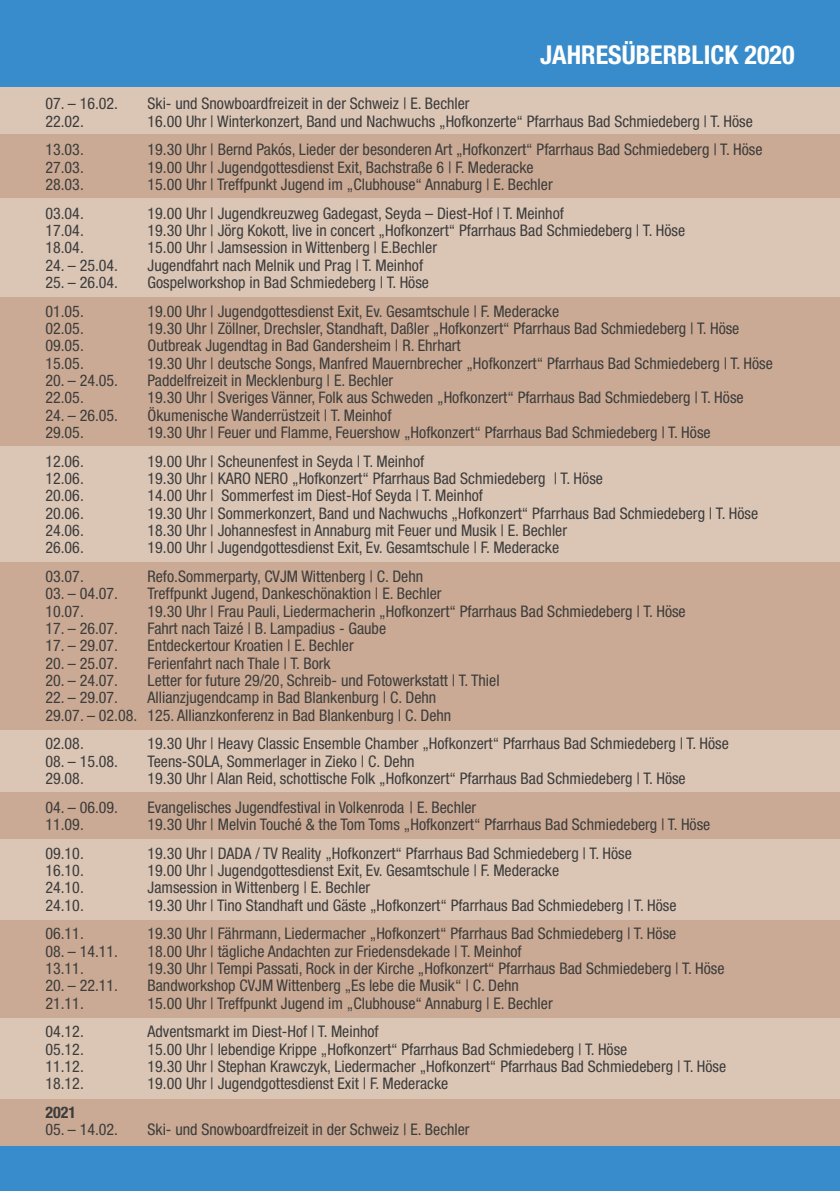
<style>
.page{position:relative;width:840px;height:1191px;background:#fff}
.page>*{position:absolute;margin:0;border:0;box-sizing:border-box;transform-origin:0 0}
.t1{font:700 condensed 26px "Helvetica Neue LT Std";color:#fff}
.t2{font:condensed 16px/17.4px "Helvetica Neue LT Std";color:#3c3c3b}
.t3{font:700 condensed 16px "Helvetica Neue LT Std";color:#3c3c3b}
</style>
<div class="page">
<div style="left:0;top:0;width:839px;height:87px;background:#398ccb"></div>
<div style="left:0;top:554px;width:839px;height:176px;background:#caaa94"></div>
<div style="left:0;top:792px;width:839px;height:47px;background:#caaa94"></div>
<div style="left:0;top:920px;width:839px;height:98px;background:#caaa94"></div>
<div style="left:0;top:1145px;width:839px;height:46px;background:#398ccb"></div>
<div style="left:0;top:87px;width:839px;height:47px;background:#dbc6b6"></div>
<div style="left:0;top:134px;width:839px;height:64px;background:#caaa94"></div>
<div style="left:0;top:730px;width:839px;height:62px;background:#dbc6b6"></div>
<div style="left:0;top:198px;width:839px;height:100px;background:#dbc6b6"></div>
<div style="left:0;top:298px;width:839px;height:148px;background:#caaa94"></div>
<div style="left:0;top:1098px;width:839px;height:47px;background:#caaa94"></div>
<div style="left:0;top:839px;width:839px;height:81px;background:#dbc6b6"></div>
<div style="left:0;top:446px;width:839px;height:115px;background:#dbc6b6"></div>
<div style="left:0;top:1018px;width:839px;height:80px;background:#dbc6b6"></div>
<h1 class="t1" style="left:540px;top:39px;width:256px">JAHRESÜBERBLICK 2020</h1>
<p class="t2" style="left:45px;top:95px;width:74px">07. – 16.02.</p>
<p class="t2" style="left:147px;top:95px;width:323px">Ski- und Snowboardfreizeit in der Schweiz | E. Bechler</p>
<p class="t2" style="left:45px;top:112px;width:40px">22.02.</p>
<p class="t2" style="left:147px;top:112px;width:606px">16.00 Uhr | Winterkonzert, Band und Nachwuchs „Hofkonzerte“ Pfarrhaus Bad Schmiedeberg | T. Höse</p>
<p class="t2" style="left:45px;top:141px;width:40px">13.03.</p>
<p class="t2" style="left:147px;top:141px;width:616px">19.30 Uhr | Bernd Pakós, Lieder der besonderen Art „Hofkonzert“ Pfarrhaus Bad Schmiedeberg | T. Höse</p>
<p class="t2" style="left:45px;top:158px;width:40px">27.03.</p>
<p class="t2" style="left:147px;top:158px;width:387px">19.00 Uhr | Jugendgottesdienst Exit, Bachstraße 6 | F. Mederacke</p>
<p class="t2" style="left:45px;top:175px;width:40px">28.03.</p>
<p class="t2" style="left:147px;top:175px;width:406px">15.00 Uhr | Treffpunkt Jugend im „Clubhouse“ Annaburg | E. Bechler</p>
<p class="t2" style="left:45px;top:204px;width:40px">03.04.</p>
<p class="t2" style="left:147px;top:204px;width:417px">19.00 Uhr | Jugendkreuzweg Gadegast, Seyda – Diest-Hof | T. Meinhof</p>
<p class="t2" style="left:45px;top:221px;width:40px">17.04.</p>
<p class="t2" style="left:147px;top:221px;width:538px">19.30 Uhr | Jörg Kokott, live in concert „Hofkonzert“ Pfarrhaus Bad Schmiedeberg | T. Höse</p>
<p class="t2" style="left:45px;top:239px;width:40px">18.04.</p>
<p class="t2" style="left:147px;top:239px;width:291px">15.00 Uhr | Jamsession in Wittenberg | E.Bechler</p>
<p class="t2" style="left:45px;top:256px;width:74px">24. – 25.04.</p>
<p class="t2" style="left:147px;top:256px;width:277px">Jugendfahrt nach Melnik und Prag | T. Meinhof</p>
<p class="t2" style="left:45px;top:273px;width:74px">25. – 26.04.</p>
<p class="t2" style="left:147px;top:273px;width:283px">Gospelworkshop in Bad Schmiedeberg | T. Höse</p>
<p class="t2" style="left:45px;top:302px;width:40px">01.05.</p>
<p class="t2" style="left:147px;top:302px;width:413px">19.00 Uhr | Jugendgottesdienst Exit, Ev. Gesamtschule | F. Mederacke</p>
<p class="t2" style="left:45px;top:319px;width:40px">02.05.</p>
<p class="t2" style="left:147px;top:319px;width:593px">19.30 Uhr | Zöllner, Drechsler, Standhaft, Daßler „Hofkonzert“ Pfarrhaus Bad Schmiedeberg | T. Höse</p>
<p class="t2" style="left:45px;top:337px;width:40px">09.05.</p>
<p class="t2" style="left:147px;top:337px;width:314px">Outbreak Jugendtag in Bad Gandersheim | R. Ehrhart</p>
<p class="t2" style="left:45px;top:354px;width:40px">15.05.</p>
<p class="t2" style="left:147px;top:354px;width:626px">19.30 Uhr | deutsche Songs, Manfred Mauernbrecher „Hofkonzert“ Pfarrhaus Bad Schmiedeberg | T. Höse</p>
<p class="t2" style="left:45px;top:371px;width:74px">20. – 24.05.</p>
<p class="t2" style="left:147px;top:371px;width:247px">Paddelfreizeit in Mecklenburg | E. Bechler</p>
<p class="t2" style="left:45px;top:389px;width:40px">22.05.</p>
<p class="t2" style="left:147px;top:389px;width:597px">19.30 Uhr | Sveriges Vänner, Folk aus Schweden „Hofkonzert“ Pfarrhaus Bad Schmiedeberg | T. Höse</p>
<p class="t2" style="left:45px;top:406px;width:74px">24. – 26.05.</p>
<p class="t2" style="left:147px;top:406px;width:245px">Ökumenische Wanderrüstzeit | T. Meinhof</p>
<p class="t2" style="left:45px;top:423px;width:40px">29.05.</p>
<p class="t2" style="left:147px;top:423px;width:564px">19.30 Uhr | Feuer und Flamme, Feuershow „Hofkonzert“ Pfarrhaus Bad Schmiedeberg | T. Höse</p>
<p class="t2" style="left:45px;top:452px;width:40px">12.06.</p>
<p class="t2" style="left:147px;top:452px;width:278px">19.00 Uhr | Scheunenfest in Seyda | T. Meinhof</p>
<p class="t2" style="left:45px;top:469px;width:40px">12.06.</p>
<p class="t2" style="left:147px;top:469px;width:456px">19.30 Uhr | KARO NERO „Hofkonzert“ Pfarrhaus Bad Schmiedeberg | T. Höse</p>
<p class="t2" style="left:45px;top:487px;width:40px">20.06.</p>
<p class="t2" style="left:147px;top:487px;width:337px">14.00 Uhr | Sommerfest im Diest-Hof Seyda | T. Meinhof</p>
<p class="t2" style="left:45px;top:504px;width:40px">20.06.</p>
<p class="t2" style="left:147px;top:504px;width:611px">19.30 Uhr | Sommerkonzert, Band und Nachwuchs „Hofkonzert“ Pfarrhaus Bad Schmiedeberg | T. Höse</p>
<p class="t2" style="left:45px;top:521px;width:40px">24.06.</p>
<p class="t2" style="left:147px;top:521px;width:421px">18.30 Uhr | Johannesfest in Annaburg mit Feuer und Musik | E. Bechler</p>
<p class="t2" style="left:45px;top:539px;width:40px">26.06.</p>
<p class="t2" style="left:147px;top:539px;width:413px">19.00 Uhr | Jugendgottesdienst Exit, Ev. Gesamtschule | F. Mederacke</p>
<p class="t2" style="left:45px;top:567px;width:40px">03.07.</p>
<p class="t2" style="left:147px;top:567px;width:277px">Refo.Sommerparty, CVJM Wittenberg | C. Dehn</p>
<p class="t2" style="left:45px;top:585px;width:74px">03. – 04.07.</p>
<p class="t2" style="left:147px;top:585px;width:295px">Treffpunkt Jugend, Dankeschönaktion | E. Bechler</p>
<p class="t2" style="left:45px;top:602px;width:40px">10.07.</p>
<p class="t2" style="left:147px;top:602px;width:539px">19.30 Uhr | Frau Pauli, Liedermacherin „Hofkonzert“ Pfarrhaus Bad Schmiedeberg | T. Höse</p>
<p class="t2" style="left:45px;top:619px;width:74px">17. – 26.07.</p>
<p class="t2" style="left:147px;top:619px;width:240px">Fahrt nach Taizé | B. Lampadius - Gaube</p>
<p class="t2" style="left:45px;top:637px;width:74px">17. – 29.07.</p>
<p class="t2" style="left:147px;top:637px;width:207px">Entdeckertour Kroatien | E. Bechler</p>
<p class="t2" style="left:45px;top:654px;width:74px">20. – 25.07.</p>
<p class="t2" style="left:147px;top:654px;width:184px">Ferienfahrt nach Thale | T. Bork</p>
<p class="t2" style="left:45px;top:671px;width:74px">20. – 24.07.</p>
<p class="t2" style="left:147px;top:671px;width:353px">Letter for future 29/20, Schreib- und Fotowerkstatt | T. Thiel</p>
<p class="t2" style="left:45px;top:689px;width:74px">22. – 29.07.</p>
<p class="t2" style="left:45px;top:689px;width:407px;text-indent:102px">Allianzjugendcamp in Bad Blankenburg | C. Dehn<br>29.07. – 02.08. 125. Allianzkonferenz in Bad Blankenburg | C. Dehn</p>
<p class="t2" style="left:45px;top:735px;width:40px">02.08.</p>
<p class="t2" style="left:147px;top:735px;width:582px">19.30 Uhr | Heavy Classic Ensemble Chamber „Hofkonzert“ Pfarrhaus Bad Schmiedeberg | T. Höse</p>
<p class="t2" style="left:45px;top:752px;width:74px">08. – 15.08.</p>
<p class="t2" style="left:147px;top:752px;width:268px">Teens-SOLA, Sommerlager in Zieko | C. Dehn</p>
<p class="t2" style="left:45px;top:769px;width:40px">29.08.</p>
<p class="t2" style="left:147px;top:769px;width:539px">19.30 Uhr | Alan Reid, schottische Folk „Hofkonzert“ Pfarrhaus Bad Schmiedeberg | T. Höse</p>
<p class="t2" style="left:45px;top:798px;width:74px">04. – 06.09.</p>
<p class="t2" style="left:147px;top:798px;width:330px">Evangelisches Jugendfestival in Volkenroda | E. Bechler</p>
<p class="t2" style="left:45px;top:815px;width:40px">11.09.</p>
<p class="t2" style="left:147px;top:815px;width:564px">19.30 Uhr | Melvin Touché &amp; the Tom Toms „Hofkonzert“ Pfarrhaus Bad Schmiedeberg | T. Höse</p>
<p class="t2" style="left:45px;top:844px;width:40px">09.10.</p>
<p class="t2" style="left:147px;top:844px;width:485px">19.30 Uhr | DADA / TV Reality „Hofkonzert“ Pfarrhaus Bad Schmiedeberg | T. Höse</p>
<p class="t2" style="left:45px;top:861px;width:40px">16.10.</p>
<p class="t2" style="left:147px;top:861px;width:413px">19.00 Uhr | Jugendgottesdienst Exit, Ev. Gesamtschule | F. Mederacke</p>
<p class="t2" style="left:45px;top:879px;width:40px">24.10.</p>
<p class="t2" style="left:147px;top:879px;width:224px">Jamsession in Wittenberg | E. Bechler</p>
<p class="t2" style="left:45px;top:896px;width:40px">24.10.</p>
<p class="t2" style="left:147px;top:896px;width:530px">19.30 Uhr | Tino Standhaft und Gäste „Hofkonzert“ Pfarrhaus Bad Schmiedeberg | T. Höse</p>
<p class="t2" style="left:45px;top:925px;width:40px">06.11.</p>
<p class="t2" style="left:147px;top:925px;width:530px">19.30 Uhr | Fährmann, Liedermacher „Hofkonzert“ Pfarrhaus Bad Schmiedeberg | T. Höse</p>
<p class="t2" style="left:45px;top:942px;width:74px">08. – 14.11.</p>
<p class="t2" style="left:147px;top:942px;width:375px">18.00 Uhr | tägliche Andachten zur Friedensdekade | T. Meinhof</p>
<p class="t2" style="left:45px;top:959px;width:40px">13.11.</p>
<p class="t2" style="left:147px;top:959px;width:578px">19.30 Uhr | Tempi Passati, Rock in der Kirche „Hofkonzert“ Pfarrhaus Bad Schmiedeberg | T. Höse</p>
<p class="t2" style="left:45px;top:977px;width:74px">20. – 22.11.</p>
<p class="t2" style="left:147px;top:977px;width:373px">Bandworkshop CVJM Wittenberg „Es lebe die Musik“ | C. Dehn</p>
<p class="t2" style="left:45px;top:994px;width:40px">21.11.</p>
<p class="t2" style="left:147px;top:994px;width:406px">15.00 Uhr | Treffpunkt Jugend im „Clubhouse“ Annaburg | E. Bechler</p>
<p class="t2" style="left:45px;top:1023px;width:40px">04.12.</p>
<p class="t2" style="left:147px;top:1023px;width:232px">Adventsmarkt im Diest-Hof | T. Meinhof</p>
<p class="t2" style="left:45px;top:1040px;width:40px">05.12.</p>
<p class="t2" style="left:147px;top:1040px;width:481px">15.00 Uhr | lebendige Krippe „Hofkonzert“ Pfarrhaus Bad Schmiedeberg | T. Höse</p>
<p class="t2" style="left:45px;top:1057px;width:40px">11.12.</p>
<p class="t2" style="left:147px;top:1057px;width:580px">19.30 Uhr | Stephan Krawczyk, Liedermacher „Hofkonzert“ Pfarrhaus Bad Schmiedeberg | T. Höse</p>
<p class="t2" style="left:45px;top:1075px;width:40px">18.12.</p>
<p class="t2" style="left:147px;top:1075px;width:302px">19.00 Uhr | Jugendgottesdienst Exit | F. Mederacke</p>
<p class="t3" style="left:45px;top:1102px;width:32px">2021</p>
<p class="t2" style="left:45px;top:1121px;width:74px">05. – 14.02.</p>
<p class="t2" style="left:147px;top:1121px;width:323px">Ski- und Snowboardfreizeit in der Schweiz | E. Bechler</p>
</div>
